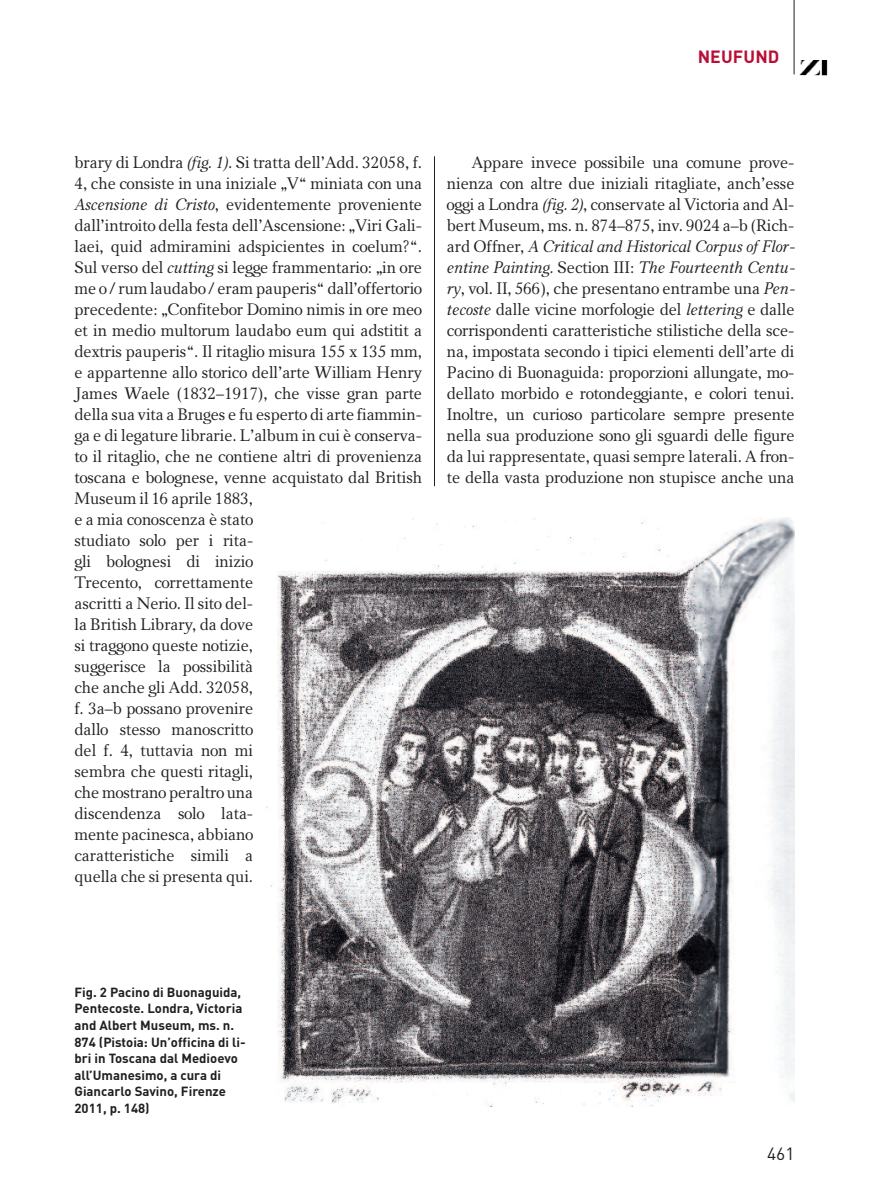
<style>
.page{position:relative;width:869px;height:1191px;background:#fff}
.page>*{position:absolute;margin:0;border:0;box-sizing:border-box;transform-origin:0 0}
.t1{font:700 17.5px "DINOT";letter-spacing:.01em;color:#b90f36}
.t2{font:17.5px "DINOT";color:#231f20}
.t3{font:16.62px/21px "Carniola";letter-spacing:-.005em;color:#231f20}
.t4{font:700 13.12px/16.6px "DINOT";color:#231f20}
.s1{font-style:italic}
</style>
<div class="page">
<hr style="left:434px;top:156px;width:1px;height:330px;background:#231f20">
<img style="left:266px;top:518px;width:528px;height:589px">
<hr style="left:793px;top:0;width:1px;height:74px;background:#231f20">
<div style="left:799px;top:61px;width:29px;height:15px;background:#111"></div>
<img style="left:799px;top:61px;width:27px;height:14px">
<p class="t1" style="left:697px;top:51px;width:83px">NEUFUND</p>
<p class="t3" style="left:74px;top:152px;width:349px">brary di Londra <span class="s1">(fig. 1)</span>. Si tratta dell’Add. 32058, f.<br>4, che consiste in una iniziale „V“ miniata con una <span class="s1">Ascensione di Cristo</span>, evidentemente proveniente dall’introito della festa dell’Ascensione: „Viri Gali&shy;laei, quid admiramini adspicientes in coelum?“.<br>Sul verso del <span class="s1">cutting</span> si legge frammentario: „in ore me o / rum laudabo / eram pauperis“ dall’offertorio precedente: „Confitebor Domino nimis in ore meo et in medio multorum laudabo eum qui adstitit a dextris pauperis“. Il ritaglio misura 155 x 135 mm, e appartenne allo storico dell’arte William Henry James Waele (1832–1917), che visse gran parte della sua vita a Bruges e fu esperto di arte fiammin&shy;ga e di legature librarie. L’album in cui è conserva&shy;to il ritaglio, che ne contiene altri di provenienza toscana e bolognese, venne acquistato dal British Museum il 16 aprile 1883,<br>e a mia conoscenza è stato<br>studiato solo per i rita-<br>gli bolognesi di inizio<br>Trecento, correttamente<br>ascritti a Nerio. Il sito del-<br>la British Library, da dove<br>si traggono queste notizie,<br>suggerisce la possibilità<br>che anche gli Add. 32058,<br>f. 3a–b possano provenire<br>dallo stesso manoscritto<br>del f. 4, tuttavia non mi<br>sembra che questi ritagli,<br>che mostrano peraltro una<br>discendenza solo lata-<br>mente pacinesca, abbiano<br>caratteristiche simili a<br>quella che si presenta qui.</p>
<p class="t3" style="left:446px;top:152px;width:349px;text-indent:25px">Appare invece possibile una comune prove&shy;nienza con altre due iniziali ritagliate, anch’esse oggi a Londra <span class="s1">(fig. 2)</span>, conservate al Victoria and Al&shy;bert Museum, ms. n. 874–875, inv. 9024 a–b (Rich&shy;ard Offner, <span class="s1">A Critical and Historical Corpus of Flor&shy;entine Painting.</span> Section III: <span class="s1">The Fourteenth Centu&shy;ry</span>, vol. II, 566), che presentano entrambe una <span class="s1">Pen&shy;tecoste</span> dalle vicine morfologie del <span class="s1">lettering</span> e dalle corrispondenti caratteristiche stilistiche della sce&shy;na, impostata secondo i tipici elementi dell’arte di Pacino di Buonaguida: proporzioni allungate, mo&shy;dellato morbido e rotondeggiante, e colori tenui.<br>Inoltre, un curioso particolare sempre presente nella sua produzione sono gli sguardi delle figure da lui rappresentate, quasi sempre laterali. A fron&shy;te della vasta produzione non stupisce anche una</p>
<p class="t4" style="left:74px;top:985px;width:173px">Fig. 2 Pacino di Buonaguida,<br>Pentecoste. Londra, Victoria and Albert Museum, ms. n.<br>874 (Pistoia: Un’officina di li&shy;bri in Toscana dal Medioevo all’Umanesimo, a cura di<br>Giancarlo Savino, Firenze<br>2011, p. 148)</p>
<p class="t2" style="left:766px;top:1147px;width:29px">461</p>
</div>
